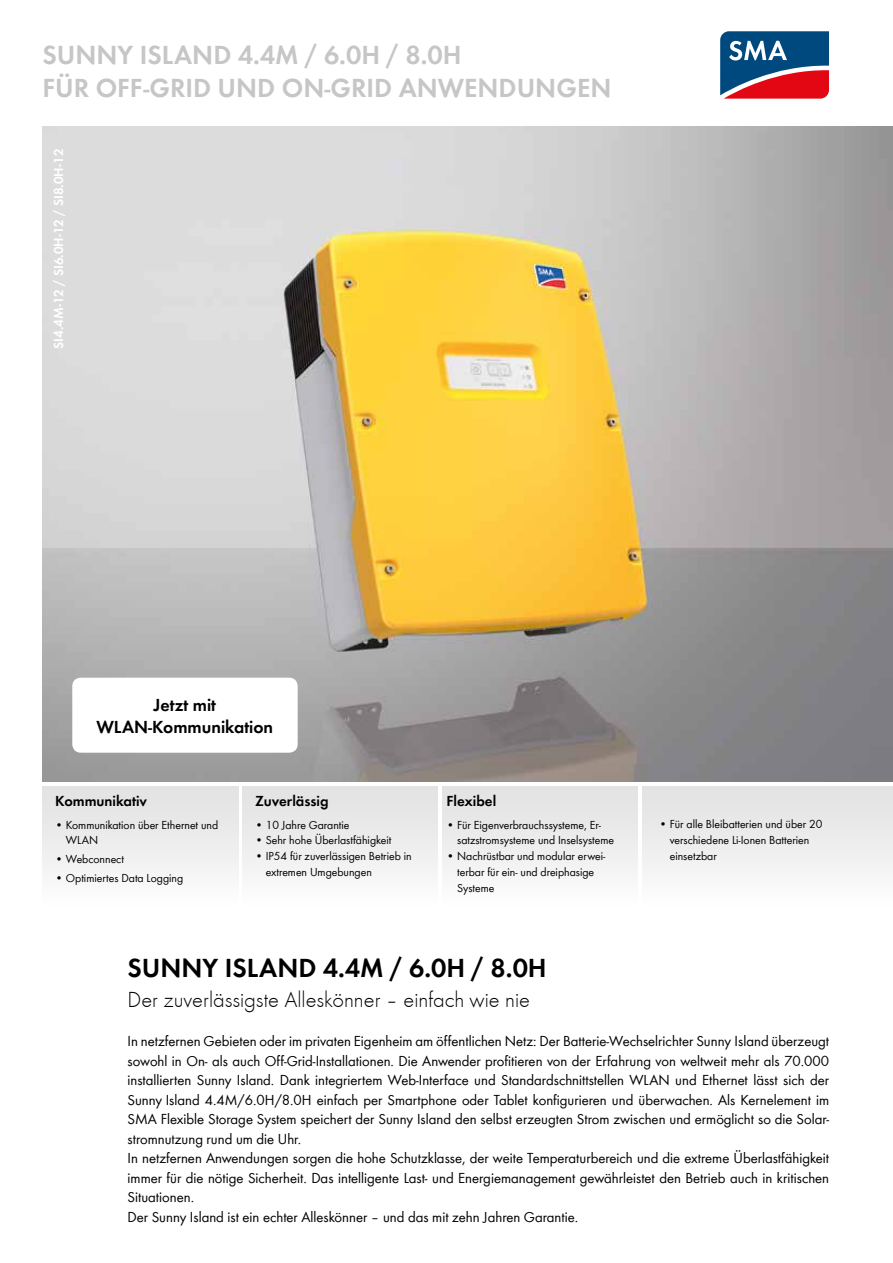
<style>
.page{position:relative;width:893px;height:1263px;background:#fff}
.page>*{position:absolute;margin:0;border:0;box-sizing:border-box;transform-origin:0 0}
.t1{font:600 27px/33px "SMA Futura Global";color:#c6c6c6}
.t2{font:600 27px "SMA Futura Global";color:#000}
.t3{font:300 22.5px "SMA Futura Global";color:#000}
.t4{font:600 18px/22.5px "SMA Futura Global";color:#000;text-align:center}
.t5{font:15px/19.5px "SMA Futura Global";color:#000}
.t6{font:600 15px "SMA Futura Global";color:#000}
.t7{font:600 13.5px "SMA Futura Global";color:#fff}
.t8{font:12px/15.8px "SMA Futura Global";color:#000}
</style>
<div class="page">
<svg style="left:720px;top:31px;width:109px;height:68px;background:#655275"></svg>
<img style="left:43px;top:126px;width:850px;height:656px">
<div style="left:43px;top:787px;width:195px;height:119px;background:linear-gradient(to bottom,#e1e1e1,#fdfdfd)"></div>
<div style="left:242px;top:787px;width:196px;height:119px;background:linear-gradient(to bottom,#e1e1e1,#fdfdfd)"></div>
<div style="left:442px;top:787px;width:196px;height:119px;background:linear-gradient(to bottom,#e1e1e1,#fdfdfd)"></div>
<div style="left:642px;top:787px;width:251px;height:119px;background:linear-gradient(to bottom,#e1e1e1,#fdfdfd)"></div>
<div style="left:72px;top:678px;width:226px;height:75px;background:#fff;border-radius:9px"></div>
<h1 class="t1" style="left:43px;top:38px;width:421px">SUNNY ISLAND 4.4M / 6.0H / 8.0H<br>Für Off-Grid und</h1>
<h1 class="t1" style="left:282px;top:71px;width:216px">On-Grid Anwendung</h1>
<h1 class="t1" style="left:577px;top:71px;width:29px">en</h1>
<p class="t7" style="left:51px;top:349px;width:201px;rotate:-90deg">SI4.4M-12 / SI6.0H-12 / SI8.0H-12</p>
<p class="t4" style="left:96px;top:693px;width:178px">Jetzt mit<br>WLAN-Kommunikation</p>
<p class="t6" style="left:55px;top:792px;width:93px">Kommunikativ</p>
<p class="t8" style="left:66px;top:816px;width:154px;text-indent:-11px">• Kommunikation über Ethernet und<br>WLAN</p>
<p class="t8" style="left:55px;top:851px;width:70px">• Webconnect</p>
<p class="t8" style="left:55px;top:870px;width:129px">• Optimiertes Data Logging</p>
<p class="t6" style="left:255px;top:792px;width:75px">Zuverlässig</p>
<p class="t8" style="left:255px;top:816px;width:96px">• 10 Jahre Garantie</p>
<p class="t8" style="left:255px;top:832px;width:138px">• Sehr hohe Überlastfähigkeit</p>
<p class="t8" style="left:266px;top:848px;width:147px;text-indent:-11px">• IP54 für zuverlässigen Betrieb in extremen Umgebungen</p>
<p class="t6" style="left:446px;top:792px;width:51px">Flexibel</p>
<p class="t8" style="left:457px;top:816px;width:158px;text-indent:-11px">• Für Eigenverbrauchssysteme, Er&shy;satzstromsysteme und Inselsysteme</p>
<p class="t8" style="left:457px;top:848px;width:150px;text-indent:-11px">• Nachrüstbar und modular erwei&shy;terbar für ein- und dreiphasige<br>Systeme</p>
<p class="t8" style="left:670px;top:816px;width:154px;text-indent:-11px">• Für alle Bleibatterien und über 20 verschiedene Li-Ionen Batterien einsetzbar</p>
<h1 class="t2" style="left:128px;top:952px;width:34px">Sunny</h1>
<h1 class="t2" style="left:225px;top:952px;width:26px">Island</h1>
<h1 class="t2" style="left:323px;top:952px;width:225px">4.4M / 6.0H / 8.0H</h1>
<h2 class="t3" style="left:128px;top:986px;width:404px">Der zuverlässigste Alleskönner – einfach wie nie</h2>
<p class="t5" style="left:128px;top:1031px;width:703px">In netzfernen Gebieten oder im privaten Eigenheim am öffentlichen Netz: Der Batterie-Wechselrichter Sunny Island überzeugt sowohl in On- als auch Off-Grid-Installationen. Die Anwender profitieren von der Erfahrung von weltweit mehr als 70.000 installierten Sunny Island. Dank integriertem Web-Interface und Standardschnittstellen WLAN und Ethernet lässt sich der Sunny Island 4.4M/6.0H/8.0H einfach per Smartphone oder Tablet konfigurieren und überwachen. Als Kernelement im SMA Flexible Storage System speichert der Sunny Island den selbst erzeugten Strom zwischen und ermöglicht so die Solar&shy;stromnutzung rund um die Uhr.<br>In netzfernen Anwendungen sorgen die hohe Schutzklasse, der weite Temperaturbereich und die extreme Überlastfähigkeit immer für die nötige Sicherheit. Das intelligente Last- und Energiemanagement gewährleistet den Betrieb auch in kritischen Situationen.<br>Der Sunny Island ist ein echter Alleskönner – und das mit zehn Jahren Garantie.</p>
</div>
